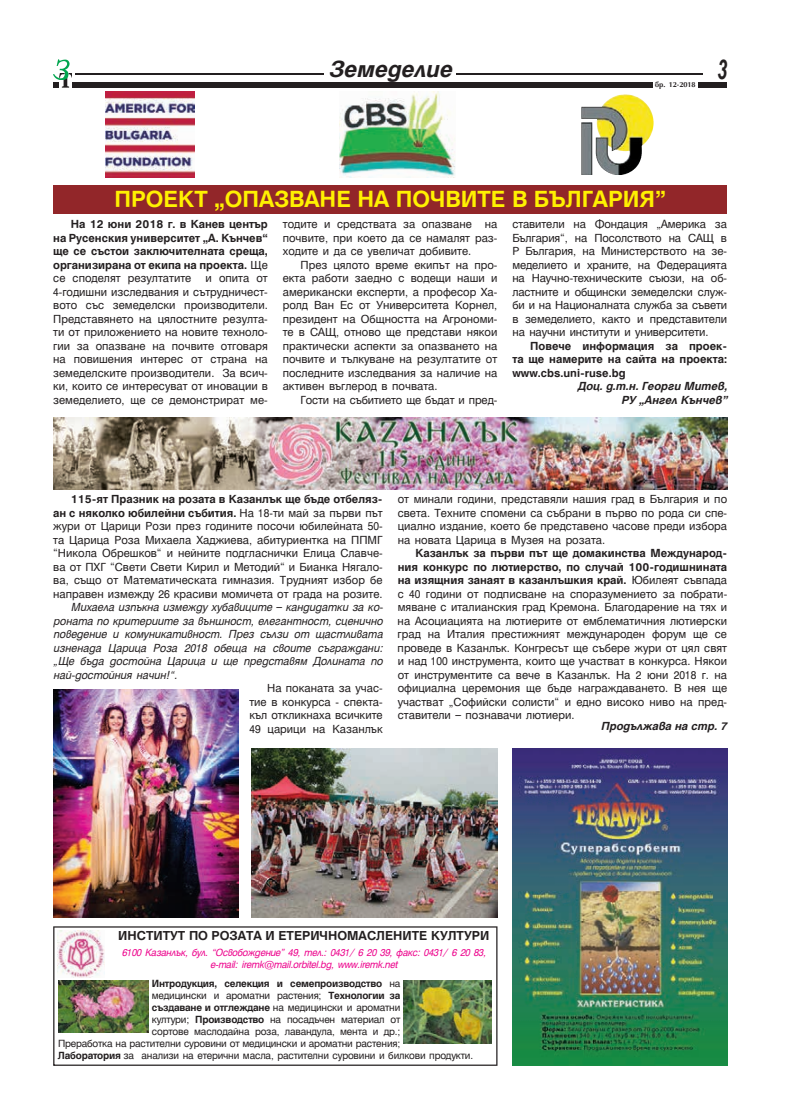
<style>
.page{position:relative;width:791px;height:1119px;background:#fff}
.page>*{position:absolute;margin:0;border:0;box-sizing:border-box;transform-origin:0 0}
.t1{font:italic 700 27.25px "Arial";color:#231f20;scale:.66 1}
.t2{font:700 22.5px "Hebar CYR";color:#fff101}
.t3{font:italic 700 22.5px "Hebar CYR";color:#231f20}
.t4{font:700 12.5px "Hebar CYR";color:#231f20}
.t5{font:11.25px/13.5px "Hebar CYR";color:#231f20;text-align:justify}
.t6{font:italic 11.25px/13.5px "Hebar CYR";color:#231f20;text-align:justify}
.t7{font:700 11.25px/13.5px "Hebar CYR";color:#231f20;text-align:justify}
.t8{font:italic 700 11.25px/13.5px "Hebar CYR";color:#231f20;text-align:right}
.t9{font:10px "Hebar CYR";letter-spacing:-.02em;color:#231f20}
.t10{font:italic 10px/12px "Hebar CYR";letter-spacing:-.02em;color:#ed028c;text-align:center}
.t11{font:700 10px "Hebar CYR";letter-spacing:-.02em;color:#231f20}
.t12{font:700 7.5px "Opal CYR";color:#231f20}
.s1{font-weight:400}
.s2{font-weight:700}
</style>
<div class="page">
<div style="left:53px;top:82px;width:673px;height:5px;background:#231f20"></div>
<hr style="left:75px;top:74px;width:627px;height:1px;background:#231f20">
<img style="left:59px;top:73px;width:13px;height:15px">
<img style="left:53px;top:60px;width:16px;height:19px">
<div style="left:652px;top:79px;width:45px;height:9px;background:#fff"></div>
<div style="left:324px;top:58px;width:131px;height:21px;background:#fff"></div>
<img style="left:512px;top:749px;width:214px;height:316px">
<svg style="left:53px;top:926px;width:444px;height:139px"></svg>
<img style="left:59px;top:980px;width:89px;height:52px">
<img style="left:404px;top:980px;width:87px;height:63px">
<img style="left:106px;top:91px;width:88px;height:86px">
<img style="left:581px;top:94px;width:42px;height:76px">
<img style="left:340px;top:91px;width:115px;height:86px">
<div style="left:53px;top:185px;width:673px;height:28px;background:#922629"></div>
<img style="left:53px;top:417px;width:673px;height:72px">
<img style="left:252px;top:749px;width:245px;height:169px">
<img style="left:53px;top:690px;width:185px;height:228px">
<h2 class="t3" style="left:328px;top:55px;width:125px">Земеделие</h2>
<p class="t12" style="left:654px;top:80px;width:42px">бр. 12-2018</p>
<h1 class="t1" style="left:716px;top:52px;width:17px">3</h1>
<h2 class="t2" style="left:114px;top:186px;width:552px">ПРОЕКТ „ОПАЗВАНЕ НА ПОЧВИТЕ В БЪЛГАРИЯ”</h2>
<p class="t7" style="left:53px;top:217px;width:216px;text-indent:18px">На 12 юни 2018 г. в Канев център на Русенския университет „А. Кънчев“ ще се състои заключителната среща, организирана от екипа на проекта. <span class="s1">Ще се споделят резултатите</span></p>
<p class="t5" style="left:512px;top:217px;width:216px">ставители на Фондация „Америка за България“, на Посолството на САЩ в Р България, на Министерството на зе&shy;меделието и храните, на Федерацията на Научно-техническите съюзи, на об&shy;ластните и общински земеделски служ&shy;би и на Националната служба за съвети в земеделието, както и представители на научни институти и университети.</p>
<p class="t7" style="left:512px;top:339px;width:216px;text-indent:18px">Повече информация за проек&shy;та ще намерите на сайта на проекта: www.cbs.uni-ruse.bg</p>
<p class="t8" style="left:577px;top:379px;width:151px">Доц. д.т.н. Георги Митев,<br>РУ „Ангел Кънчев”</p>
<p class="t5" style="left:283px;top:217px;width:216px">тодите и средствата за опазване на почвите, при което да се намалят раз&shy;ходите и да се увеличат добивите.</p>
<p class="t5" style="left:282px;top:258px;width:216px;text-indent:18px">През цялото време екипът на про&shy;екта работи заедно с водещи наши и американски експерти, а професор Ха&shy;ролд Ван Ес от Университета Корнел, президент на Общността на Агрономи&shy;те в САЩ, отново ще представи някои практически аспекти за опазването на почвите и тълкуване на резултатите от последните изследвания за наличие на активен въглерод в почвата.</p>
<p class="t5" style="left:300px;top:393px;width:198px">Гости на събитието ще бъдат и пред-</p>
<p class="t5" style="left:53px;top:271px;width:216px;text-indent:152px">и опита от 4-годишни изследвания и сътрудничест&shy;вото със земеделски производители.<br>Представянето на цялостните резулта&shy;ти от приложението на новите техноло&shy;гии за опазване на почвите отговаря на повишения интерес от страна на земеделските производители. За всич&shy;ки, които се интересуват от иновации в земеделието, ще се демонстрират ме-</p>
<p class="t5" style="left:53px;top:492px;width:331px;text-indent:18px"><span class="s2">115-ят Празник на розата в Казанлък ще бъде отбеляз&shy;ан с няколко юбилейни събития.</span> На 18-ти май за първи път жури от Царици Рози през годините посочи юбилейната 50- та Царица Роза Михаела Хаджиева, абитуриентка на ППМГ “Никола Обрешков“ и нейните подгласнички Елица Славче&shy;ва от ПХГ “Свети Свети Кирил и Методий“ и Бианка Нягало&shy;ва, също от Математическата гимназия. Трудният избор бе направен измежду 26 красиви момичета от града на розите.</p>
<p class="t6" style="left:53px;top:600px;width:331px;text-indent:18px">Михаела изпъкна измежду хубавиците – кандидатки за ко&shy;роната по критериите за външност, елегантност, сценично поведение и комуникативност. През сълзи от щастливата изненада Царица Роза 2018 обеща на своите съграждани: „Ще бъда достойна Царица и ще представям Долината по най-достойния начин!“.</p>
<p class="t5" style="left:249px;top:681px;width:135px;text-indent:18px">На поканата за учас&shy;тие в конкурса - спекта&shy;къл откликнаха всичките 49 царици на Казанлък</p>
<p class="t5" style="left:397px;top:492px;width:331px">от минали години, представяли нашия град в България и по света. Техните спомени са събрани в първо по рода си спе&shy;циално издание, което бе представено часове преди избора на новата Царица в Музея на розата.</p>
<p class="t5" style="left:397px;top:546px;width:331px;text-indent:18px"><span class="s2">Казанлък за първи път ще домакинства Международ&shy;ния конкурс по лютиерство, по случай 100-годишнината на изящния занаят в казанлъшкия край.</span> Юбилеят съвпада с 40 години от подписване на споразумението за побрати&shy;мяване с италианския град Кремона. Благодарение на тях и на Асоциацията на лютиерите от емблематичния лютиерски град на Италия престижният международен форум ще се проведе в Казанлък. Конгресът ще събере жури от цял свят и над 100 инструмента, които ще участват в конкурса. Някои от инструментите са вече в Казанлък. На 2 юни 2018 г. на официална церемония ще бъде награждаването. В нея ще участват „Софийски солисти“ и едно високо ниво на пред&shy;ставители – познавачи лютиери.</p>
<p class="t8" style="left:600px;top:719px;width:128px">Продължава на стр. 7</p>
<p class="t4" style="left:118px;top:928px;width:372px">ИНСТИТУТ ПО РОЗАТА И ЕТЕРИЧНОМАСЛЕНИТЕ КУЛТУРИ</p>
<p class="t10" style="left:122px;top:946px;width:365px">6100 Казанлък, бул. “Освобождение” 49, тел.: 0431/ 6 20 39, факс: 0431/ 6 20 83, e-mail: iremk@mail.orbitel.bg, www.iremk.net</p>
<p class="t11" style="left:152px;top:977px;width:250px">Интродукция, селекция и семепроизводство <span class="s1">на</span></p>
<p class="t9" style="left:152px;top:989px;width:250px">медицински и ароматни растения; <span class="s2">Технологии за</span></p>
<p class="t9" style="left:152px;top:1001px;width:250px"><span class="s2">създаване и отглеждане</span> на медицински и ароматни</p>
<p class="t9" style="left:152px;top:1013px;width:250px">култури; <span class="s2">Производство</span> на посадъчен материал от</p>
<p class="t9" style="left:152px;top:1025px;width:250px">сортове маслодайна роза, лавандула, мента и др.;</p>
<p class="t9" style="left:58px;top:1037px;width:344px">Преработка на растителни суровини от медицински и ароматни растения;</p>
<p class="t9" style="left:58px;top:1049px;width:416px"><span class="s2">Лаборатория</span> за анализи на етерични масла, растителни суровини и билкови продукти.</p>
</div>
